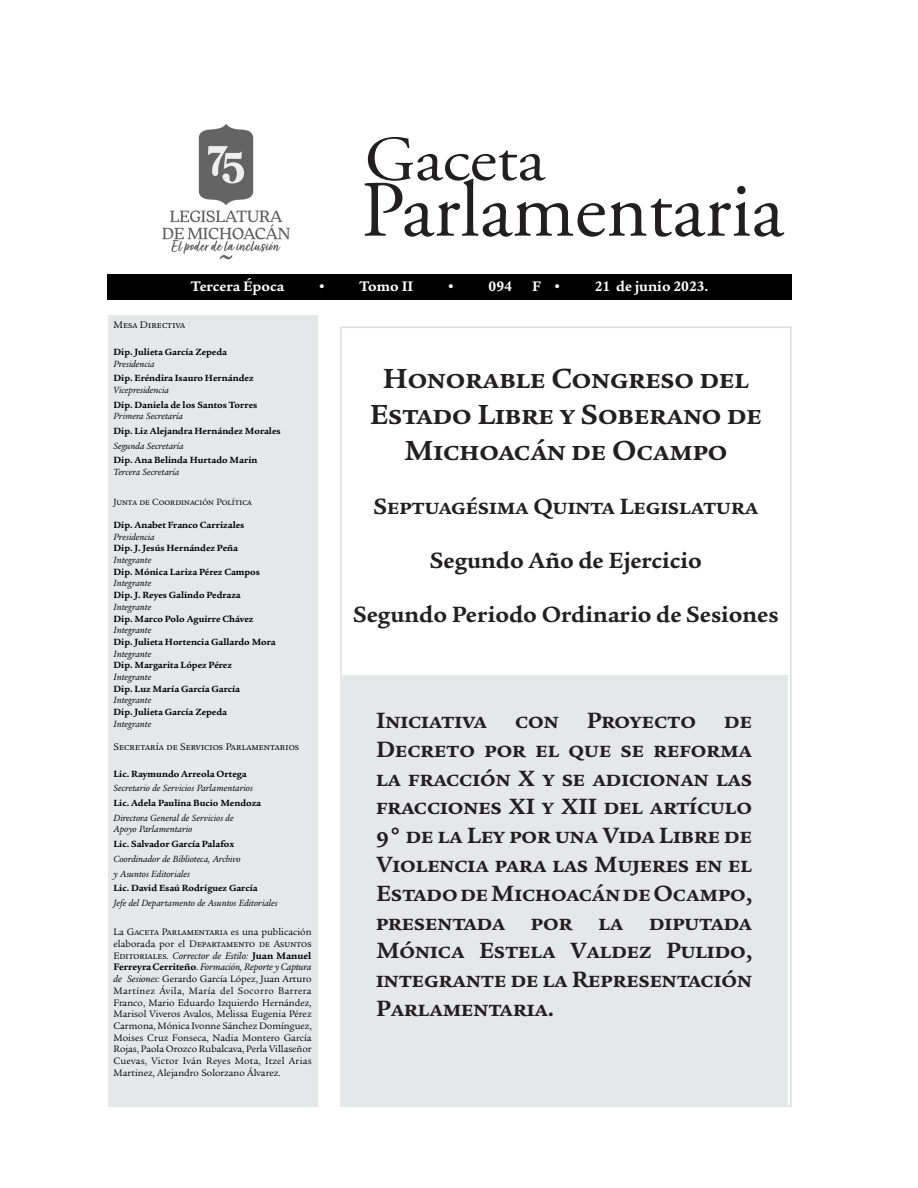
<style>
.page{position:relative;width:918px;height:1188px;background:#fff}
.page>*{position:absolute;margin:0;border:0;box-sizing:border-box;transform-origin:0 0}
.cbz{font:700 30px/36px "Legacy Serif ITC Std";color:#231f20;text-align:center}
.Normal_rtf_173{font:700 24px/28.8px "Legacy Serif ITC Std";color:#231f20;text-align:justify}
.cbz-2{font:700 24px "Legacy Serif ITC Std";color:#231f20}
.t1{font:700 15px "Legacy Serif ITC Std";color:#fff}
.t2{font:10.5px "Legacy Serif ITC Std";color:#000001}
.t3{font:10.2px/11.7px "Legacy Serif ITC Std";color:#000001;text-align:justify}
.Normal_rtf_14{font:700 9.75px "Legacy Serif ITC Std";color:#000001}
.t4{font:italic 9.75px/11.7px "Legacy Serif ITC Std";color:#000001}
.t5{font:9.75px "Legacy Serif ITC Std";color:#000001}
.s1{font-style:italic}
.s2{font-weight:700}
</style>
<div class="page">
<div style="left:108px;top:274px;width:684px;height:25px;background:#000"></div>
<svg style="left:364px;top:137px;width:420px;height:100px"></svg>
<div style="left:108px;top:315px;width:210px;height:792px;background:#e6e7e9"></div>
<div style="left:340px;top:675px;width:448px;height:432px;background:#e6e7e9"></div>
<img style="left:162px;top:124px;width:128px;height:136px">
<p class="t1" style="left:191px;top:277px;width:95px">Tercera Época</p>
<p class="t1" style="left:317px;top:277px;width:11px">•</p>
<p class="t1" style="left:359px;top:277px;width:55px">Tomo II</p>
<p class="t1" style="left:446px;top:277px;width:11px">•</p>
<p class="t1" style="left:489px;top:277px;width:25px">094</p>
<p class="t1" style="left:532px;top:277px;width:31px">F •</p>
<p class="t1" style="left:595px;top:277px;width:115px">21 de junio 2023.</p>
<p class="t2" style="left:114px;top:319px;width:73px">Mesa Directiva</p>
<p class="Normal_rtf_14" style="left:114px;top:346px;width:115px">Dip. Julieta García Zepeda</p>
<p class="t4" style="left:114px;top:358px;width:43px">Presidencia</p>
<p class="Normal_rtf_14" style="left:114px;top:372px;width:141px">Dip. Eréndira Isauro Hernández</p>
<p class="t4" style="left:114px;top:384px;width:57px">Vicepresidencia</p>
<p class="Normal_rtf_14" style="left:114px;top:399px;width:145px">Dip. Daniela de los Santos Torres</p>
<p class="t4" style="left:114px;top:411px;width:71px">Primera Secretaría</p>
<p class="Normal_rtf_14" style="left:114px;top:425px;width:169px">Dip. Liz Alejandra Hernández Morales</p>
<p class="t4" style="left:114px;top:440px;width:72px">Segunda Secretaría</p>
<p class="Normal_rtf_14" style="left:114px;top:455px;width:145px">Dip. Ana Belinda Hurtado Marin</p>
<p class="t4" style="left:114px;top:466px;width:67px">Tercera Secretaría</p>
<p class="t5" style="left:114px;top:496px;width:140px">Junta de Coordinación Política</p>
<p class="Normal_rtf_14" style="left:114px;top:519px;width:132px">Dip. Anabet Franco Carrizales</p>
<p class="t4" style="left:114px;top:531px;width:43px">Presidencia</p>
<p class="Normal_rtf_14" style="left:114px;top:543px;width:126px">Dip. J. Jesús Hernández Peña</p>
<p class="t4" style="left:114px;top:554px;width:39px">Integrante</p>
<p class="Normal_rtf_14" style="left:114px;top:566px;width:148px">Dip. Mónica Lariza Pérez Campos</p>
<p class="t4" style="left:114px;top:578px;width:39px">Integrante</p>
<p class="Normal_rtf_14" style="left:114px;top:589px;width:129px">Dip. J. Reyes Galindo Pedraza</p>
<p class="t4" style="left:114px;top:601px;width:39px">Integrante</p>
<p class="Normal_rtf_14" style="left:114px;top:613px;width:141px">Dip. Marco Polo Aguirre Chávez</p>
<p class="t4" style="left:114px;top:624px;width:39px">Integrante</p>
<p class="Normal_rtf_14" style="left:114px;top:636px;width:164px">Dip. Julieta Hortencia Gallardo Mora</p>
<p class="t4" style="left:114px;top:648px;width:39px">Integrante</p>
<p class="Normal_rtf_14" style="left:114px;top:660px;width:120px">Dip. Margarita López Pérez</p>
<p class="t4" style="left:114px;top:671px;width:39px">Integrante</p>
<p class="Normal_rtf_14" style="left:114px;top:683px;width:128px">Dip. Luz María García García</p>
<p class="t4" style="left:114px;top:695px;width:39px">Integrante</p>
<p class="Normal_rtf_14" style="left:114px;top:706px;width:115px">Dip. Julieta García Zepeda</p>
<p class="t4" style="left:114px;top:718px;width:39px">Integrante</p>
<p class="t2" style="left:114px;top:741px;width:187px">Secretaría de Servicios Parlamentarios</p>
<p class="Normal_rtf_14" style="left:114px;top:768px;width:135px">Lic. Raymundo Arreola Ortega</p>
<p class="t4" style="left:114px;top:783px;width:141px">Secretario de Servicios Parlamentarios</p>
<p class="Normal_rtf_14" style="left:114px;top:797px;width:149px">Lic. Adela Paulina Bucio Mendoza</p>
<p class="t4" style="left:114px;top:812px;width:122px">Directora General de Servicios de<br>Apoyo Parlamentario</p>
<p class="Normal_rtf_14" style="left:114px;top:838px;width:122px">Lic. Salvador García Palafox</p>
<p class="t4" style="left:114px;top:853px;width:129px">Coordinador de Biblioteca, Archivo</p>
<p class="t4" style="left:114px;top:868px;width:78px">y Asuntos Editoriales</p>
<p class="Normal_rtf_14" style="left:114px;top:883px;width:146px">Lic. David Esaú Rodríguez García</p>
<p class="t4" style="left:114px;top:897px;width:166px">Jefe del Departamento de Asuntos Editoriales</p>
<p class="t3" style="left:114px;top:926px;width:200px">La Gaceta Parlamentaria es una publicación elaborada por el Departamento de Asuntos Editoriales. <span class="s1">Corrector de Estilo:</span> <span class="s2">Juan Manuel Ferreyra Cerriteño</span>. <span class="s1">Formación, Reporte y Captura de Sesiones:</span> Gerardo García López, Juan Arturo Martínez Ávila, María del Socorro Barrera Franco, Mario Eduardo Izquierdo Hernández, Marisol Viveros Avalos, Melissa Eugenia Pérez Carmona, Mónica Ivonne Sánchez Domínguez, Moises Cruz Fonseca, Nadia Montero García Rojas, Paola Orozco Rubalcava, Perla Villaseñor Cuevas, Victor Iván Reyes Mota, Itzel Arias Martinez, Alejandro Solorzano Álvarez.</p>
<p class="cbz" style="left:370px;top:361px;width:394px">Honorable Congreso del<br>Estado Libre y Soberano de<br>Michoacán de Ocampo</p>
<p class="cbz-2" style="left:373px;top:492px;width:386px">Septuagésima Quinta Legislatura</p>
<p class="cbz-2" style="left:430px;top:546px;width:274px">Segundo Año de Ejercicio</p>
<p class="cbz-2" style="left:353px;top:600px;width:427px">Segundo Periodo Ordinario de Sesiones</p>
<p class="Normal_rtf_173" style="left:376px;top:706px;width:377px">Iniciativa con Proyecto de Decreto por el que se reforma la fracción X y se adicionan las fracciones XI y XII del artículo 9° de la Ley por una Vida Libre de Violencia para las Mujeres en el Estado de Michoacán de Ocampo, presentada por la diputada Mónica Estela Valdez Pulido, integrante de la Representación Parlamentaria.</p>
</div>
